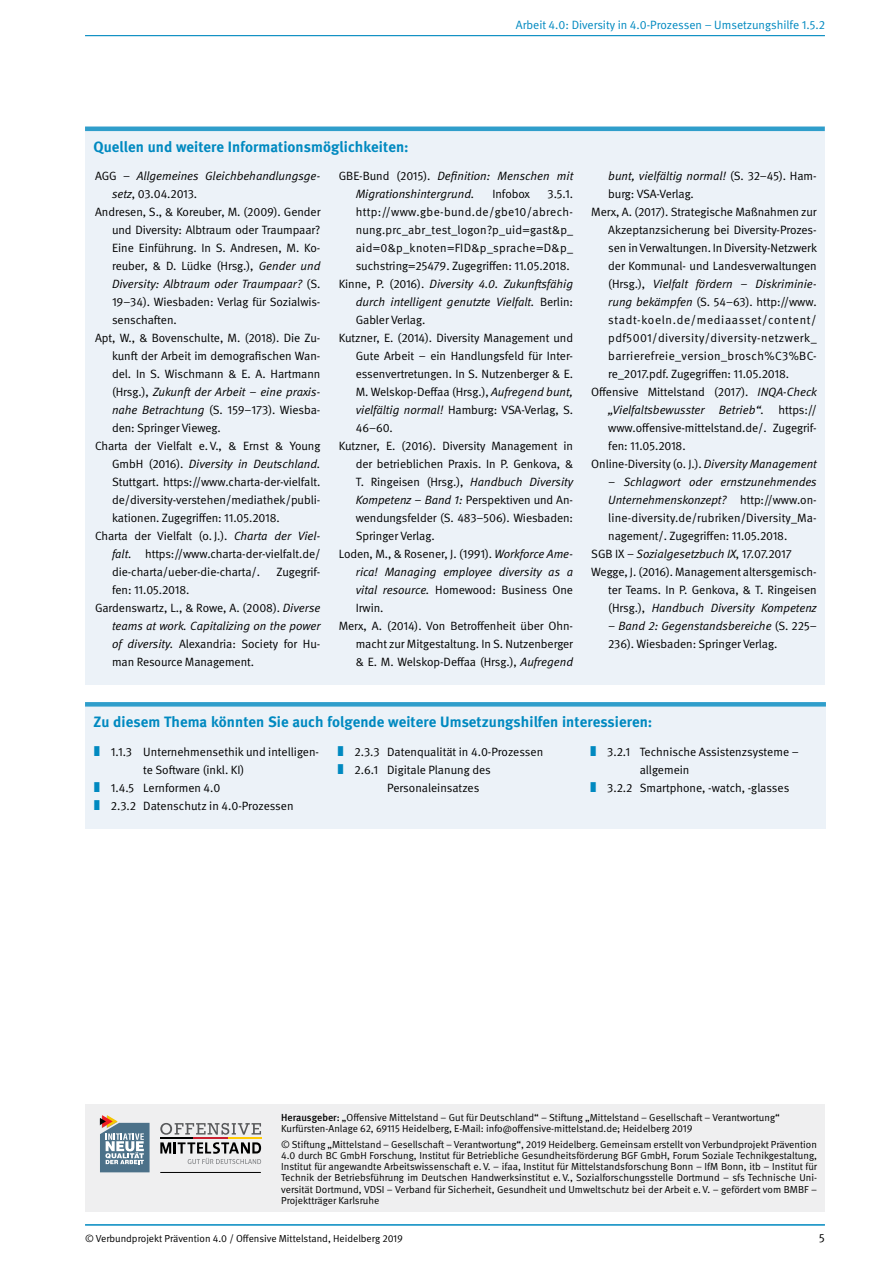
<style>
.page{position:relative;width:893px;height:1263px;background:#fff}
.page>*{position:absolute;margin:0;border:0;box-sizing:border-box;transform-origin:0 0}
.L_H3_Quellen{font:700 15px "DGUV Meta";letter-spacing:.005em;color:#0089c0}
.L_Quellen{font:12px/18px "DGUV Meta";letter-spacing:-.005em;color:#000;text-align:justify}
.L_Quellen-2{font:italic 12px/18px "DGUV Meta";color:#000}
.t1{font:12px "DGUV Meta";color:#0089c0}
.t2{font:10.2px/11.2px "DGUV Meta";color:#000}
.s1{font-style:normal}
.s2{font-style:italic}
.s3{font-weight:500}
</style>
<div class="page">
<hr style="left:85px;top:35px;width:740px;height:1px;background:#0089c0">
<hr style="left:85px;top:1224px;width:740px;height:2px;background:#0089c0">
<div style="left:85px;top:1105px;width:740px;height:107px;background:#efeff0"></div>
<svg style="left:100px;top:1115px;width:50px;height:57px"></svg>
<hr style="left:160px;top:1172px;width:101px;height:1px;background:#000">
<hr style="left:160px;top:1137px;width:34px;height:2px;background:#000">
<hr style="left:193px;top:1137px;width:35px;height:2px;background:#c72030">
<hr style="left:228px;top:1137px;width:33px;height:2px;background:#ffcb05">
<svg style="left:160px;top:1123px;width:101px;height:12px"></svg>
<svg style="left:160px;top:1142px;width:101px;height:22px"></svg>
<div style="left:85px;top:127px;width:740px;height:558px;background:#ecf2f8"></div>
<hr style="left:85px;top:127px;width:740px;height:4px;background:#2f9ecb">
<div style="left:85px;top:702px;width:741px;height:126px;background:#ecf2f8"></div>
<div style="left:85px;top:702px;width:741px;height:5px;background:#2f9ecb"></div>
<p class="t1" style="left:516px;top:18px;width:311px">Arbeit 4.0: Diversity in 4.0-Prozessen – Umsetzungshilfe 1.5.2</p>
<h2 class="L_H3_Quellen" style="left:94px;top:138px;width:317px">Quellen und weitere Informationsmöglichkeiten:</h2>
<h2 class="L_Quellen-2" style="left:112px;top:167px;width:210px;text-indent:-17px"><span class="s1">AGG –</span> Allgemeines Gleichbehandlungsge&shy;setz<span class="s1">, 03.04.2013.</span></h2>
<h2 class="L_Quellen" style="left:112px;top:203px;width:210px;text-indent:-17px">Andresen, S., &amp; Koreuber, M. (2009). Gender und Diversity: Albtraum oder Traumpaar?<br>Eine Einführung. In S. Andresen, M. Ko&shy;reuber, &amp; D. Lüdke (Hrsg.), <span class="s2">Gender und Diversity: Albtraum oder Traumpaar?</span> (S.<br>19–34). Wiesbaden: Verlag für Sozialwis&shy;senschaften.</h2>
<h2 class="L_Quellen" style="left:112px;top:329px;width:210px;text-indent:-17px">Apt, W., &amp; Bovenschulte, M. (2018). Die Zu&shy;kunft der Arbeit im demografischen Wan&shy;del. In S. Wischmann &amp; E. A. Hartmann (Hrsg.), <span class="s2">Zukunft der Arbeit – eine praxis&shy;nahe Betrachtung</span> (S. 159–173). Wiesba&shy;den: Springer Vieweg.</h2>
<h2 class="L_Quellen" style="left:112px;top:437px;width:210px;text-indent:-17px">Charta der Vielfalt e.V., &amp; Ernst &amp; Young GmbH (2016). <span class="s2">Diversity in Deutschland.<br></span>Stuttgart. https://www.charta-der-vielfalt. de/diversity-verstehen/mediathek/publi&shy;kationen. Zugegriffen: 11.05.2018.</h2>
<h2 class="L_Quellen" style="left:112px;top:527px;width:210px;text-indent:-17px">Charta der Vielfalt (o. J.). <span class="s2">Charta der Viel&shy;falt.</span> https://www.charta-der-vielfalt.de/ die-charta/ueber-die-charta/.</h2>
<h2 class="L_Quellen-2" style="left:356px;top:167px;width:219px;text-indent:-17px"><span class="s1">GBE-Bund (2015).</span> Definition: Menschen mit<br>Migrationshintergrund.</h2>
<h2 class="L_Quellen" style="left:492px;top:185px;width:39px">Infobox</h2>
<h2 class="L_Quellen" style="left:356px;top:185px;width:219px;text-indent:192px">3.5.1. http://www.gbe-bund.de/gbe10/abrech&shy;nung.prc_abr_test_logon?p_uid=gast&amp;p_ aid=0&amp;p_knoten=FID&amp;p_sprache=D&amp;p_ suchstring=25479. Zugegriffen: 11.05.2018.</h2>
<h2 class="L_Quellen-2" style="left:356px;top:275px;width:219px;text-align:justify;text-indent:-17px"><span class="s1">Kinne, P. (2016).</span> Diversity 4.0. Zukunftsfähig durch intelligent genutzte Vielfalt. <span class="s1">Berlin:<br>Gabler Verlag.</span></h2>
<h2 class="L_Quellen" style="left:356px;top:329px;width:219px;text-indent:-17px">Kutzner, E. (2014). Diversity Management und Gute Arbeit – ein Handlungsfeld für Inter&shy;essenvertretungen. In S. Nutzenberger &amp; E.<br>M. Welskop-Deffaa (Hrsg.), <span class="s2">Aufregend bunt, vielfältig normal!</span> Hamburg: VSA-Verlag, S.<br>46–60.</h2>
<h2 class="L_Quellen" style="left:356px;top:437px;width:219px;text-indent:-17px">Kutzner, E. (2016). Diversity Management in der betrieblichen Praxis. In P. Genkova, &amp; T. Ringeisen (Hrsg.), <span class="s2">Handbuch Diversity Kompetenz – Band 1:</span> Perspektiven und An&shy;wendungsfelder (S. 483–506). Wiesbaden:<br>Springer Verlag.</h2>
<h2 class="L_Quellen-2" style="left:356px;top:545px;width:219px;text-align:justify;text-indent:-17px"><span class="s1">Loden, M., &amp; Rosener, J. (1991).</span> Workforce Ame&shy;rica! Managing employee diversity as a vital resource. <span class="s1">Homewood: Business One Irwin.</span></h2>
<h2 class="L_Quellen" style="left:356px;top:617px;width:219px;text-indent:-17px">Merx, A. (2014). Von Betroffenheit über Ohn&shy;macht zur Mitgestaltung. In S. Nutzenberger &amp; E. M. Welskop-Deffaa (Hrsg.), <span class="s2">Aufregend</span></h2>
<h2 class="L_Quellen" style="left:276px;top:563px;width:45px">Zugegrif-</h2>
<h2 class="L_Quellen" style="left:112px;top:581px;width:79px">fen: 11.05.2018.</h2>
<h2 class="L_Quellen" style="left:112px;top:599px;width:210px;text-indent:-17px">Gardenswartz, L., &amp; Rowe, A. (2008). <span class="s2">Diverse teams at work. Capitalizing on the power of diversity.</span> Alexandria: Society for Hu&shy;man Resource Management.</h2>
<h2 class="L_Quellen" style="left:608px;top:167px;width:210px"><span class="s2">bunt, vielfältig normal!</span> (S. 32–45). Ham&shy;burg: VSA-Verlag.</h2>
<h2 class="L_Quellen" style="left:608px;top:203px;width:210px;text-indent:-17px">Merx, A. (2017). Strategische Maßnahmen zur Akzeptanzsicherung bei Diversity-Prozes&shy;sen in Verwaltungen. In Diversity-Netzwerk der Kommunal- und Landesverwaltungen (Hrsg.), <span class="s2">Vielfalt fördern – Diskriminie&shy;rung bekämpfen</span> (S. 54–63). http://www. stadt-koeln.de/mediaasset/content/ pdf5001/diversity/diversity-netzwerk_ barrierefreie_version_brosch%C3%BC&shy;re_2017.pdf. Zugegriffen: 11.05.2018.</h2>
<h2 class="L_Quellen" style="left:608px;top:383px;width:210px;text-indent:-17px">Offensive Mittelstand (2017). <span class="s2">INQA-Check „Vielfaltsbewusster Betrieb“.</span> https:// www.offensive-mittelstand.de/. Zugegrif&shy;fen: 11.05.2018.</h2>
<h2 class="L_Quellen" style="left:591px;top:455px;width:227px">Online-Diversity (o. J.). <span class="s2">Diversity Management</span></h2>
<h2 class="L_Quellen" style="left:608px;top:473px;width:210px"><span class="s2">– Schlagwort oder ernstzunehmendes Unternehmenskonzept?</span> http://www.on&shy;line-diversity.de/rubriken/Diversity_Ma&shy;nagement/. Zugegriffen: 11.05.2018.</h2>
<h2 class="L_Quellen-2" style="left:591px;top:545px;width:202px"><span class="s1">SGB IX –</span> Sozialgesetzbuch IX<span class="s1">, 17.07.2017</span></h2>
<h2 class="L_Quellen" style="left:608px;top:563px;width:210px;text-indent:-17px">Wegge, J. (2016). Management altersgemisch&shy;ter Teams. In P. Genkova, &amp; T. Ringeisen (Hrsg.), <span class="s2">Handbuch Diversity Kompetenz</span></h2>
<h2 class="L_Quellen" style="left:608px;top:617px;width:210px"><span class="s2">– Band 2: Gegenstandsbereiche</span> (S. 225–<br>236). Wiesbaden: Springer Verlag.</h2>
<h2 class="L_H3_Quellen" style="left:94px;top:713px;width:560px">Zu diesem Thema könnten Sie auch folgende weitere Umsetzungshilfen interessieren:</h2>
<p class="L_Quellen" style="left:143px;top:743px;width:177px;text-indent:-32px">1.1.3 Unternehmensethik und intelligen&shy;te Software (inkl. KI)</p>
<p class="L_Quellen" style="left:111px;top:779px;width:111px">1.4.5 Lernformen 4.0</p>
<p class="L_Quellen" style="left:111px;top:797px;width:184px">2.3.2 Datenschutz in 4.0-Prozessen</p>
<p class="L_Quellen" style="left:640px;top:743px;width:161px;text-indent:-32px">3.2.1 Technische Assistenzsysteme – allgemein</p>
<p class="L_Quellen" style="left:607px;top:779px;width:184px">3.2.2 Smartphone, -watch, -glasses</p>
<p class="L_Quellen" style="left:355px;top:743px;width:190px">2.3.3 Datenqualität in 4.0-Prozessen</p>
<p class="L_Quellen" style="left:387px;top:761px;width:105px;text-indent:-32px">2.6.1 Digitale Planung des<br>Personaleinsatzes</p>
<p class="t2" style="left:281px;top:1112px;width:500px"><span class="s3">Herausgeber:</span> „Offensive Mittelstand – Gut für Deutschland“ – Stiftung „Mittelstand – Gesellschaft – Verantwortung“<br>Kurfürsten-Anlage 62, 69115 Heidelberg, E-Mail: info@offensive-mittelstand.de; Heidelberg 2019</p>
<p class="t2" style="left:281px;top:1138px;width:537px;text-align:justify">© Stiftung „Mittelstand – Gesellschaft – Verantwortung“, 2019 Heidelberg. Gemeinsam erstellt von Verbundprojekt Prävention 4.0 durch BC GmbH Forschung, Institut für Betriebliche Gesundheitsförderung BGF GmbH, Forum Soziale Technikgestaltung, Institut für angewandte Arbeitswissenschaft e. V. – ifaa, Institut für Mittelstandsforschung Bonn – IfM Bonn, itb – Institut für Technik der Betriebsführung im Deutschen Handwerksinstitut e. V., Sozialforschungsstelle Dortmund – sfs Technische Uni&shy;versität Dortmund, VDSI – Verband für Sicherheit, Gesundheit und Umweltschutz bei der Arbeit e. V. – gefördert vom BMBF – Projektträger Karlsruhe</p>
<p class="t2" style="left:85px;top:1233px;width:319px">© Verbundprojekt Prävention 4.0 / Offensive Mittelstand, Heidelberg 2019</p>
<p class="L_Quellen" style="left:819px;top:1229px;width:7px">5</p>
</div>
